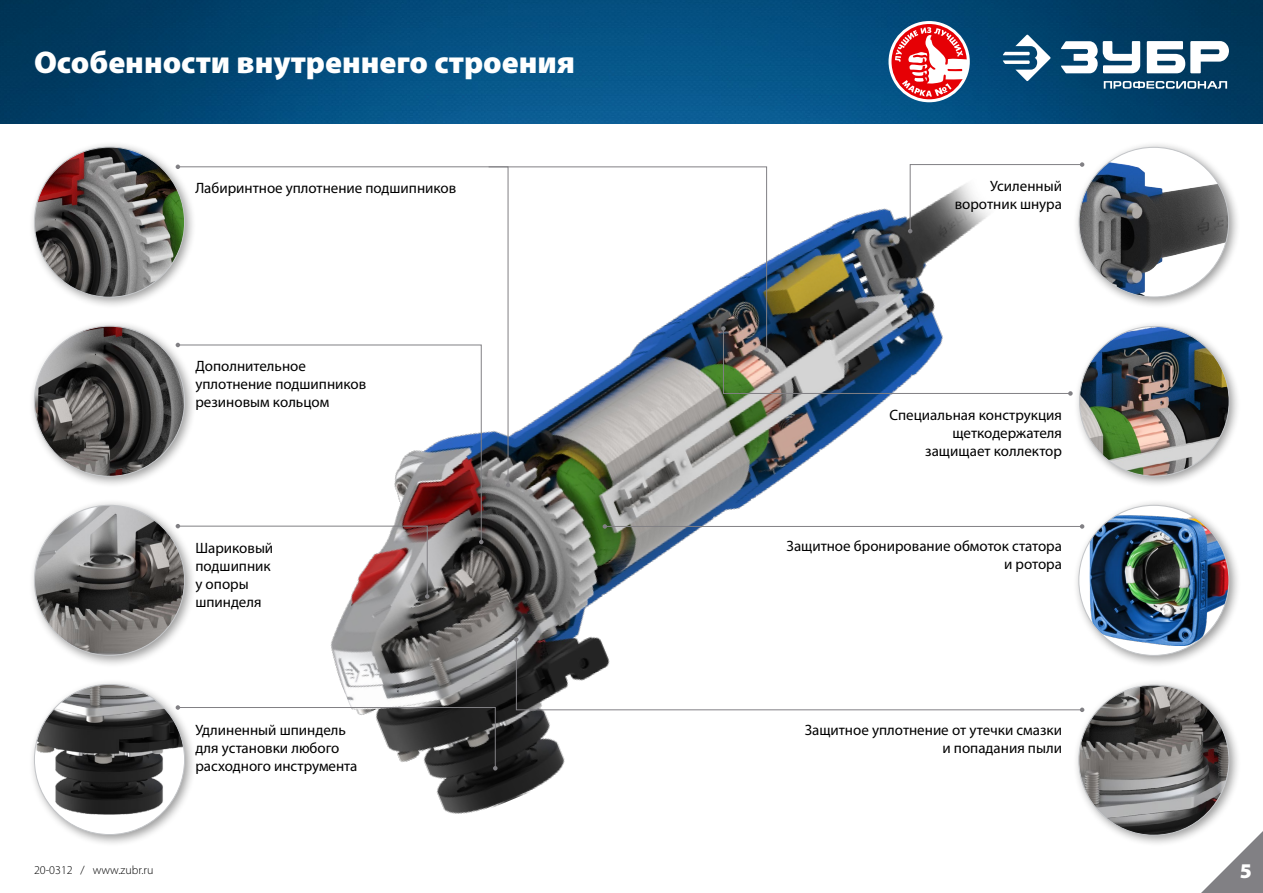
<style>
.page{position:relative;width:1263px;height:893px;background:#fff}
.page>*{position:absolute;margin:0;border:0;box-sizing:border-box;transform-origin:0 0}
.t1{font:900 31.5px "Myriad Pro";color:#fff}
.t2{font:900 21px "Myriad Pro";color:#fff}
.t3{font:15px/18px "Myriad Pro";color:#000;text-align:right}
.t4{font:300 12px "Myriad Pro";color:#000}
</style>
<div class="page">
<img style="left:330px;top:167px;width:636px;height:647px">
<img style="left:0;top:0;width:1263px;height:123px">
<svg style="left:1201px;top:831px;width:62px;height:62px"></svg>
<div style="left:1073px;top:141px;width:168px;height:168px;background:#000;opacity:.4"></div>
<div style="left:1079px;top:147px;width:150px;height:150px;background:#fff;border-radius:50%"></div>
<img style="left:1079px;top:157px;width:150px;height:140px">
<div style="left:1073px;top:320px;width:168px;height:168px;background:#000;opacity:.4"></div>
<img style="left:1079px;top:326px;width:150px;height:150px;border-radius:75px">
<svg style="left:888px;top:21px;width:82px;height:81px"></svg>
<svg style="left:891px;top:24px;width:76px;height:75px"></svg>
<svg style="left:895px;top:27px;width:74px;height:70px"></svg>
<svg style="left:1104px;top:81px;width:123px;height:8px"></svg>
<svg style="left:1002px;top:35px;width:49px;height:46px"></svg>
<svg style="left:1060px;top:41px;width:169px;height:32px"></svg>
<div style="left:28px;top:678px;width:169px;height:169px;background:#000;opacity:.4"></div>
<div style="left:34px;top:684px;width:151px;height:150px;background:#fff;border-radius:50%"></div>
<img style="left:34px;top:684px;width:151px;height:131px">
<div style="left:28px;top:141px;width:169px;height:169px;background:#000;opacity:.4"></div>
<img style="left:34px;top:147px;width:151px;height:150px;border-radius:75px">
<div style="left:28px;top:499px;width:169px;height:169px;background:#000;opacity:.4"></div>
<img style="left:34px;top:505px;width:151px;height:150px;border-radius:75px">
<div style="left:28px;top:320px;width:169px;height:169px;background:#000;opacity:.4"></div>
<img style="left:34px;top:326px;width:151px;height:150px;border-radius:75px">
<div style="left:1072px;top:499px;width:169px;height:169px;background:#000;opacity:.4"></div>
<div style="left:1079px;top:505px;width:150px;height:150px;background:#fff;border-radius:50%"></div>
<img style="left:1090px;top:515px;width:139px;height:131px">
<div style="left:1072px;top:679px;width:169px;height:169px;background:#000;opacity:.4"></div>
<img style="left:1079px;top:685px;width:150px;height:150px;border-radius:75px">
<svg style="left:177px;top:166px;width:331px;height:319px"></svg>
<svg style="left:176px;top:165px;width:4px;height:4px"></svg>
<svg style="left:506px;top:483px;width:4px;height:4px"></svg>
<svg style="left:488px;top:166px;width:279px;height:185px"></svg>
<svg style="left:177px;top:345px;width:305px;height:197px"></svg>
<svg style="left:176px;top:343px;width:4px;height:4px"></svg>
<svg style="left:479px;top:540px;width:4px;height:4px"></svg>
<svg style="left:176px;top:705px;width:321px;height:65px"></svg>
<svg style="left:514px;top:637px;width:570px;height:75px"></svg>
<svg style="left:721px;top:326px;width:352px;height:70px"></svg>
<svg style="left:908px;top:162px;width:176px;height:71px"></svg>
<svg style="left:176px;top:524px;width:253px;height:75px"></svg>
<hr style="left:605px;top:526px;width:477px;height:1px;background:#818084">
<svg style="left:603px;top:524px;width:4px;height:5px"></svg>
<svg style="left:1080px;top:524px;width:4px;height:5px"></svg>
<h1 class="t1" style="left:34px;top:42px;width:543px">Особенности внутреннего строения</h1>
<p class="t3" style="left:195px;top:179px;width:262px">Лабиринтное уплотнение подшипников</p>
<p class="t3" style="left:195px;top:357px;width:172px;text-align:left">Дополнительное уплотнение подшипников резиновым кольцом</p>
<p class="t3" style="left:195px;top:538px;width:79px;text-align:left">Шариковый подшипник у опоры шпинделя</p>
<p class="t3" style="left:955px;top:177px;width:109px">Усиленный воротник шнура</p>
<p class="t3" style="left:889px;top:406px;width:174px">Специальная конструкция щеткодержателя защищает коллектор</p>
<p class="t3" style="left:787px;top:537px;width:277px">Защитное бронирование обмоток статора и ротора</p>
<p class="t4" style="left:34px;top:862px;width:121px">20-0312 / www.zubr.ru</p>
<p class="t3" style="left:195px;top:720px;width:164px;text-align:left">Удлиненный шпиндель для установки любого расходного инструмента</p>
<p class="t3" style="left:805px;top:720px;width:259px">Защитное уплотнение от утечки смазки и попадания пыли</p>
<h2 class="t2" style="left:1240px;top:856px;width:14px">5</h2>
</div>
